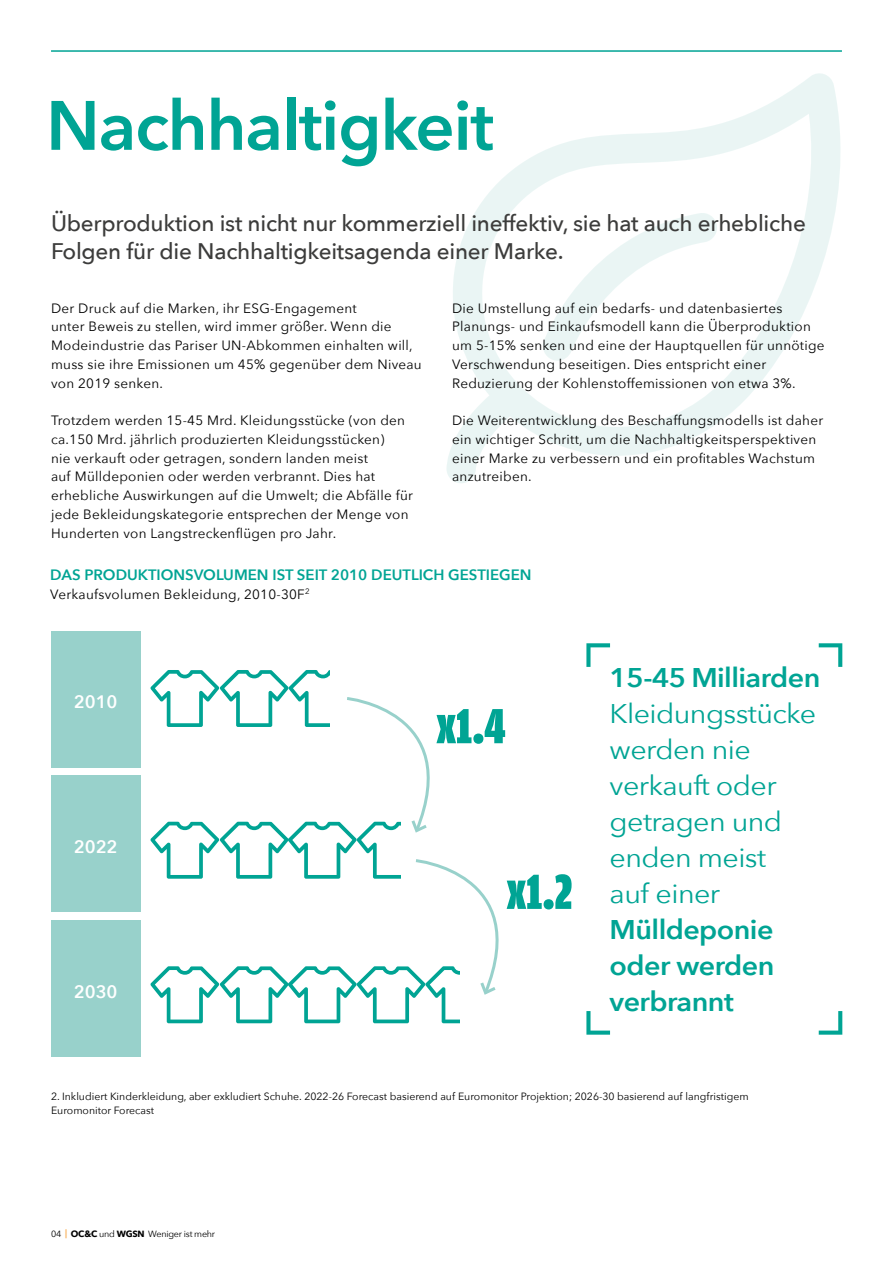
<style>
.page{position:relative;width:893px;height:1263px;background:#fff}
.page>*{position:absolute;margin:0;border:0;box-sizing:border-box;transform-origin:0 0}
.t1{font:600 69px "Avenir Next";letter-spacing:-.02em;color:#00a494}
.t2{font:900 52.5px "Amplitude Comp";color:#00a494}
.t3{font:27px/36px "Avenir Next";letter-spacing:-.02em;color:#00a494;scale:1.06 1}
.t4{font:600 27px/36px "Avenir Next";letter-spacing:-.02em;color:#00a494;text-align:justify;scale:1.06 1}
.t5{font:500 22.5px/28.5px "Avenir Next";letter-spacing:-.01em;color:#3c3c3b}
.t6{font:600 18px "Avenir Next";color:#fff}
.t7{font:600 15px "Avenir Next";color:#00a494}
.t8{font:13.5px/18.8px "Avenir Next";letter-spacing:.02em;color:#000}
.t9{font:10.5px/13.5px "Avenir Next";color:#000}
.t10{font:9px "Avenir Next";letter-spacing:-.025em;color:#000}
.s1{font-weight:700}
</style>
<div class="page">
<svg style="left:446px;top:73px;width:395px;height:410px"></svg>
<svg style="left:541px;top:212px;width:177px;height:149px"></svg>
<svg style="left:586px;top:643px;width:24px;height:24px"></svg>
<svg style="left:819px;top:643px;width:23px;height:24px"></svg>
<svg style="left:586px;top:1011px;width:24px;height:24px"></svg>
<svg style="left:819px;top:1011px;width:23px;height:24px"></svg>
<hr style="left:51px;top:50px;width:791px;height:2px;background:#00a494">
<div style="left:51px;top:631px;width:89px;height:136px;background:#98d1cb"></div>
<div style="left:51px;top:776px;width:89px;height:136px;background:#98d1cb"></div>
<div style="left:51px;top:921px;width:89px;height:136px;background:#98d1cb"></div>
<svg style="left:150px;top:670px;width:349px;height:353px"></svg>
<h1 class="t1" style="left:46px;top:67px;width:449px">Nachhaltigkeit</h1>
<h3 class="t5" style="left:51px;top:208px;width:756px">Überproduktion ist nicht nur kommerziell ineffektiv, sie hat auch erhebliche<br>Folgen für die Nachhaltigkeitsagenda einer Marke.</h3>
<p class="t8" style="left:51px;top:298px;width:372px">Der Druck auf die Marken, ihr ESG-Engagement<br>unter Beweis zu stellen, wird immer größer. Wenn die Modeindustrie das Pariser UN-Abkommen einhalten will, muss sie ihre Emissionen um 45% gegenüber dem Niveau von 2019 senken.</p>
<p class="t8" style="left:51px;top:410px;width:363px">Trotzdem werden 15-45 Mrd. Kleidungsstücke (von den ca.150 Mrd. jährlich produzierten Kleidungsstücken)<br>nie verkauft oder getragen, sondern landen meist<br>auf Mülldeponien oder werden verbrannt. Dies hat erhebliche Auswirkungen auf die Umwelt; die Abfälle für jede Bekleidungskategorie entsprechen der Menge von Hunderten von Langstreckenflügen pro Jahr.</p>
<p class="t8" style="left:452px;top:298px;width:374px">Die Umstellung auf ein bedarfs- und datenbasiertes Planungs- und Einkaufsmodell kann die Überproduktion um 5-15% senken und eine der Hauptquellen für unnötige Verschwendung beseitigen. Dies entspricht einer Reduzierung der Kohlenstoffemissionen von etwa 3%.</p>
<p class="t8" style="left:452px;top:410px;width:373px">Die Weiterentwicklung des Beschaffungsmodells ist daher ein wichtiger Schritt, um die Nachhaltigkeitsperspektiven einer Marke zu verbessern und ein profitables Wachstum anzutreiben.</p>
<p class="t7" style="left:50px;top:562px;width:483px">DAS PRODUKTIONSVOLUMEN IST SEIT 2010 DEUTLICH GESTIEGEN</p>
<p class="t8" style="left:50px;top:584px;width:261px">Verkaufsvolumen Bekleidung, 2010-30F<sup>2</sup></p>
<h3 class="t6" style="left:74px;top:686px;width:45px">2010</h3>
<h3 class="t6" style="left:74px;top:831px;width:45px">2022</h3>
<h3 class="t6" style="left:74px;top:976px;width:45px">2030</h3>
<h2 class="t2" style="left:436px;top:698px;width:71px">x1.4</h2>
<h2 class="t2" style="left:507px;top:863px;width:67px">x1.2</h2>
<h3 class="t4" style="left:610px;top:659px;width:200px">15-45 Milliarden</h3>
<h3 class="t3" style="left:610px;top:695px;width:196px">Kleidungsstücke werden nie verkauft oder getragen und enden meist<br>auf einer</h3>
<h3 class="t4" style="left:610px;top:911px;width:157px">Mülldeponie oder werden verbrannt</h3>
<p class="t9" style="left:51px;top:1089px;width:699px">2. Inkludiert Kinderkleidung, aber exkludiert Schuhe. 2022-26 Forecast basierend auf Euromonitor Projektion; 2026-30 basierend auf langfristigem<br>Euromonitor Forecast</p>
<p class="t10" style="left:51px;top:1227px;width:166px">04 <sup>|</sup> <span class="s1">OC&amp;C</span> und <span class="s1">WGSN</span> Weniger ist mehr</p>
</div>
